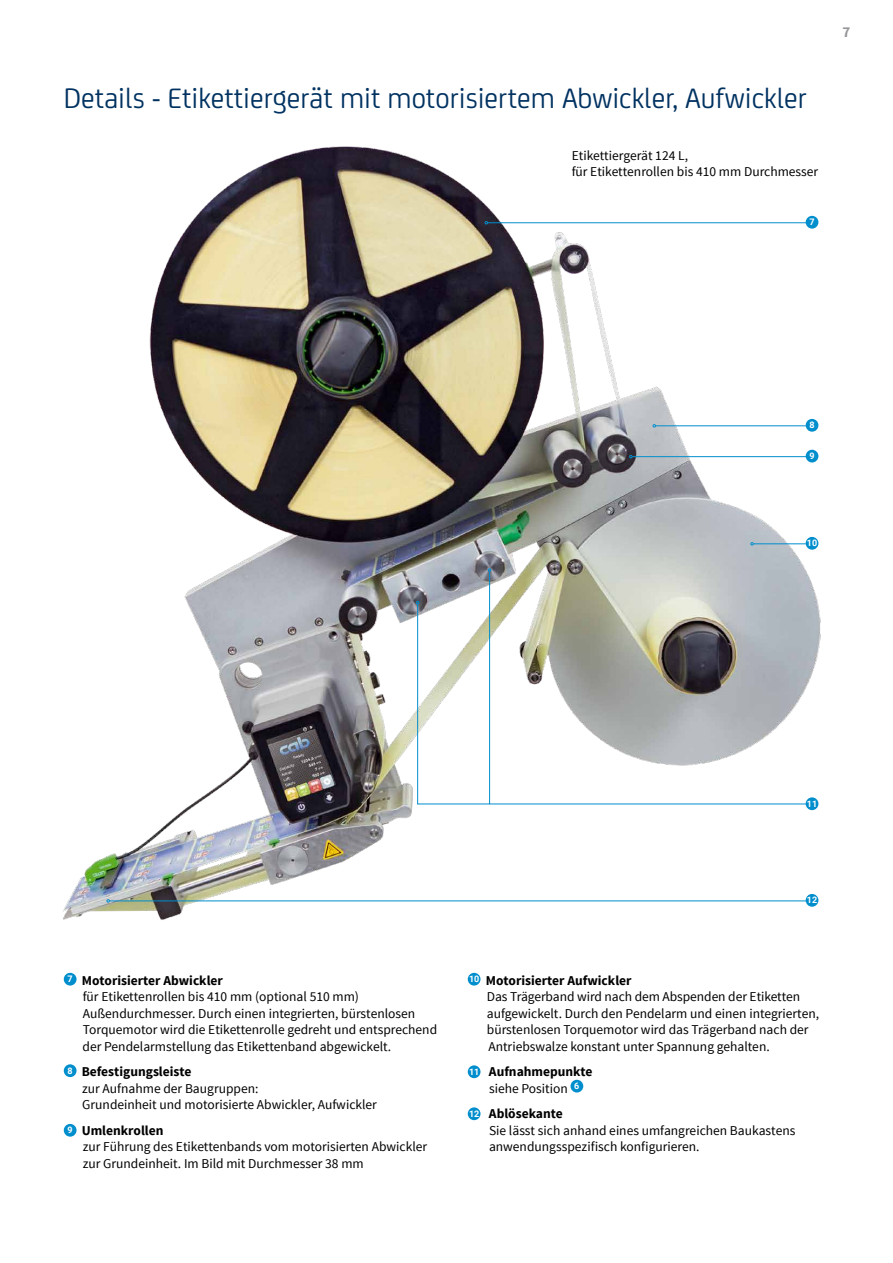
<style>
.page{position:relative;width:893px;height:1263px;background:#fff}
.page>*{position:absolute;margin:0;border:0;box-sizing:border-box;transform-origin:0 0}
.t1{font:30px "CA Sans";color:#003261}
.t2{font:700 15px "Source Sans Pro";color:#98989c}
.t3{font:13.5px/16.5px "Source Sans Pro";color:#000}
.t4{font:700 13.5px/16.5px "Source Sans Pro";color:#000;text-align:center}
.t5{font:700 9px "Roboto";color:#fff}
.s1{font-weight:700}
.s2{font-family:"Roboto";font-weight:700;font-size:9px;color:#fff}
.s3{font-family:"Roboto";font-size:9px;color:#fff}
.s4{font-weight:400}
</style>
<div class="page">
<img style="left:63px;top:146px;width:758px;height:774px">
<hr style="left:488px;top:222px;width:319px;height:1px;background:#008ecd">
<div style="left:806px;top:216px;width:12px;height:13px;background:#008ecd;border-radius:50%"></div>
<hr style="left:632px;top:456px;width:176px;height:1px;background:#008ecd">
<div style="left:806px;top:450px;width:12px;height:12px;background:#008ecd;border-radius:50%"></div>
<hr style="left:655px;top:425px;width:151px;height:1px;background:#008ecd">
<div style="left:806px;top:419px;width:12px;height:13px;background:#008ecd;border-radius:50%"></div>
<hr style="left:753px;top:543px;width:53px;height:1px;background:#008ecd">
<svg style="left:750px;top:542px;width:4px;height:3px"></svg>
<div style="left:806px;top:537px;width:12px;height:13px;background:#008ecd;border-radius:50%"></div>
<hr style="left:109px;top:900px;width:699px;height:1px;background:#008ecd">
<div style="left:806px;top:894px;width:12px;height:13px;background:#008ecd;border-radius:50%"></div>
<hr style="left:417px;top:604px;width:1px;height:200px;background:#008ecd">
<hr style="left:489px;top:571px;width:1px;height:233px;background:#008ecd">
<hr style="left:418px;top:803px;width:397px;height:1px;background:#008ecd">
<div style="left:806px;top:797px;width:12px;height:13px;background:#008ecd;border-radius:50%"></div>
<div style="left:64px;top:973px;width:13px;height:12px;background:#008ecd;border-radius:50%"></div>
<div style="left:64px;top:1064px;width:13px;height:13px;background:#008ecd;border-radius:50%"></div>
<div style="left:64px;top:1124px;width:13px;height:13px;background:#008ecd;border-radius:50%"></div>
<div style="left:468px;top:973px;width:12px;height:12px;background:#008ecd;border-radius:50%"></div>
<div style="left:468px;top:1065px;width:12px;height:13px;background:#008ecd;border-radius:50%"></div>
<div style="left:570px;top:1080px;width:13px;height:12px;background:#008ecd;border-radius:50%"></div>
<div style="left:468px;top:1107px;width:12px;height:13px;background:#008ecd;border-radius:50%"></div>
<h1 class="t1" style="left:64px;top:76px;width:745px">Details - Etikettiergerät mit motorisiertem Abwickler, Aufwickler</h1>
<p class="t3" style="left:572px;top:147px;width:248px">Etikettiergerät 124 L,<br>für Etikettenrollen bis 410 mm Durchmesser</p>
<p class="t5" style="left:809px;top:216px;width:7px">7</p>
<p class="t2" style="left:842px;top:22px;width:9px">7</p>
<p class="t5" style="left:809px;top:419px;width:7px">8</p>
<p class="t5" style="left:809px;top:450px;width:7px">9</p>
<p class="t5" style="left:807px;top:537px;width:12px">10</p>
<p class="t5" style="left:807px;top:797px;width:12px">11</p>
<p class="t3" style="left:83px;top:972px;width:356px;text-indent:-15px"><sup>7</sup> <span class="s1">Motorisierter Abwickler<br></span>für Etikettenrollen bis 410 mm (optional 510 mm)<br>Außendurchmesser. Durch einen integrierten, bürstenlosen Torquemotor wird die Etikettenrolle gedreht und entsprechend der Pendelarmstellung das Etikettenband abgewickelt.</p>
<p class="t3" style="left:82px;top:1063px;width:296px;text-indent:-15px"><sup>8</sup> <span class="s1">Befestigungsleiste<br></span>zur Aufnahme der Baugruppen:<br>Grundeinheit und motorisierte Abwickler, Aufwickler</p>
<p class="t3" style="left:83px;top:1122px;width:346px;text-indent:-15px"><span class="s2">9</span> <span class="s1">Umlenkrollen<br></span>zur Führung des Etikettenbands vom motorisierten Abwickler zur Grundeinheit. Im Bild mit Durchmesser 38 mm</p>
<p class="t5" style="left:807px;top:894px;width:12px">12</p>
<p class="t3" style="left:487px;top:972px;width:334px;text-indent:-18px"><sup>10</sup> <span class="s1">Motorisierter Aufwickler<br></span>Das Trägerband wird nach dem Abspenden der Etiketten aufgewickelt. Durch den Pendelarm und einen integrierten, bürstenlosen Torquemotor wird das Trägerband nach der Antriebswalze konstant unter Spannung gehalten.</p>
<p class="t4" style="left:469px;top:1064px;width:125px"><span class="s3">11</span> Aufnahmepunkte <span class="s4">siehe Position</span> <sup>6</sup></p>
<p class="t3" style="left:489px;top:1105px;width:308px;text-indent:-20px"><span class="s2">12</span> <span class="s1">Ablösekante<br></span>Sie lässt sich anhand eines umfangreichen Baukastens anwendungsspezifisch konfigurieren.</p>
</div>
